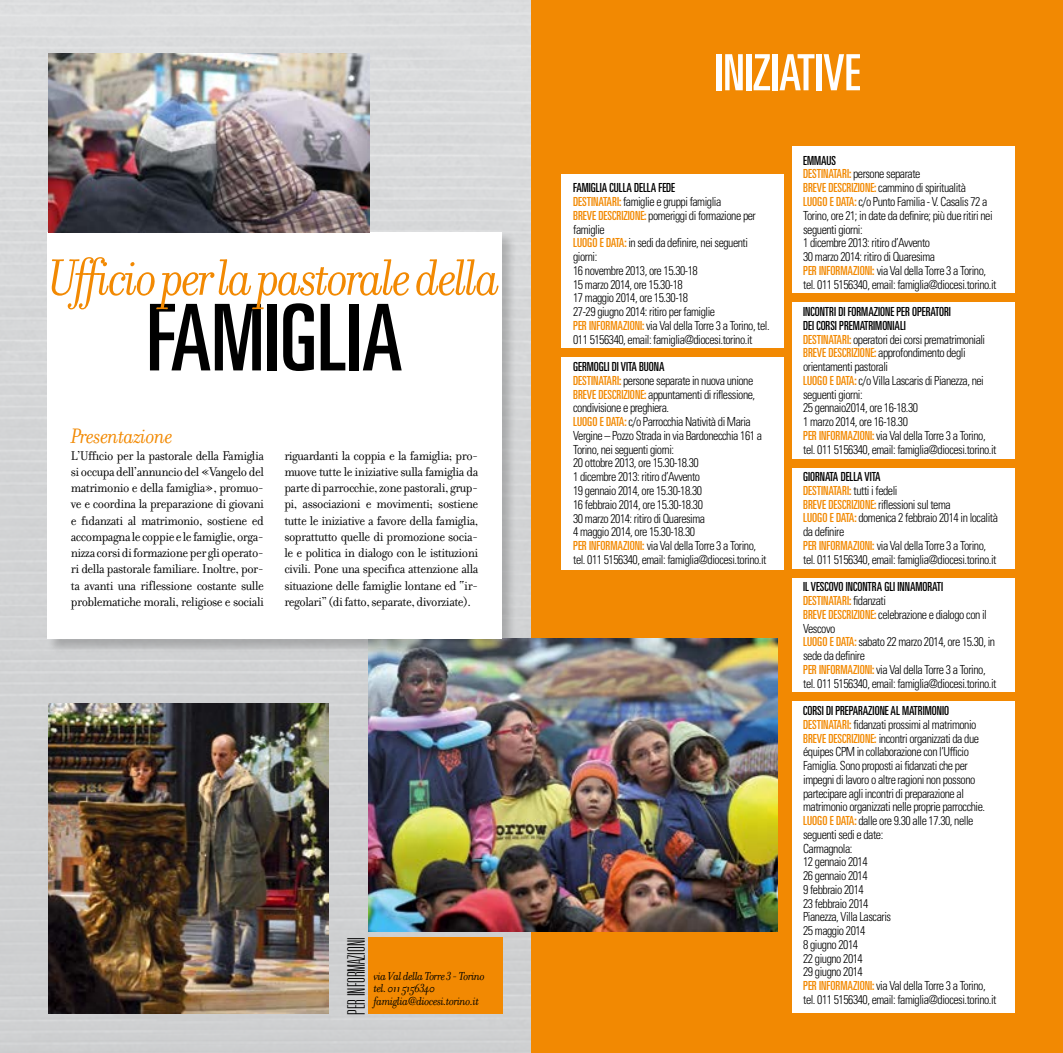
<style>
.page{position:relative;width:1063px;height:1053px;background:#fff}
.page>*{position:absolute;margin:0;border:0;box-sizing:border-box;transform-origin:0 0}
.t1{font:ultra-condensed 92.12px "Univers LT Std";color:#000}
.t2{font:italic 55px "Filosofia";letter-spacing:-.05em;color:#f28902;scale:.95 1}
.t3{font:ultra-condensed 50px "Univers LT Std";color:#fff}
.t4{font:100 ultra-condensed 24.12px "Univers LT Std";color:#000}
.t5{font:italic 22.5px "Filosofia";letter-spacing:-.03em;color:#f28902}
.t6{font:13.75px/16.2px "Filosofia";letter-spacing:-.035em;color:#000;text-align:justify}
.t7{font:300 condensed 12.5px/13.8px "Univers LT Std";letter-spacing:-.04em;color:#000;scale:.95 1}
.t8{font:ultra-condensed 12.5px/13.8px "Univers LT Std";color:#000}
.t9{font:ultra-condensed 12.5px/13.8px "Univers LT Std";color:#f28902}
.t10{font:italic 12.5px/12.6px "Filosofia";letter-spacing:-.04em;color:#000}
.s1{font-weight:400;font-stretch:ultra-condensed}
.s2{font-weight:400;font-stretch:ultra-condensed;color:#f28902}
.s3{color:#000}
.s4{font-weight:300;font-stretch:condensed;color:#000}
.s5{color:#f28902}
.s6{font-weight:300;font-stretch:condensed}
</style>
<div class="page">
<img style="left:0;top:0;width:532px;height:1052px">
<div style="left:532px;top:0;width:531px;height:1052px;background:#f28902"></div>
<img style="left:369px;top:638px;width:409px;height:293px">
<div style="left:47px;top:232px;width:470px;height:421px;background:#000;opacity:.2"></div>
<div style="left:47px;top:232px;width:455px;height:406px;background:#fff"></div>
<div style="left:561px;top:174px;width:223px;height:395px;background:#fff"></div>
<div style="left:792px;top:146px;width:223px;height:866px;background:#fff"></div>
<div style="left:789px;top:293px;width:229px;height:8px;background:#f28902"></div>
<div style="left:789px;top:460px;width:229px;height:8px;background:#f28902"></div>
<div style="left:789px;top:569px;width:229px;height:8px;background:#f28902"></div>
<div style="left:789px;top:692px;width:229px;height:8px;background:#f28902"></div>
<div style="left:558px;top:348px;width:229px;height:8px;background:#f28902"></div>
<div style="left:369px;top:937px;width:134px;height:76px;background:#f28902"></div>
<img style="left:48px;top:53px;width:321px;height:179px">
<img style="left:48px;top:703px;width:280px;height:310px">
<h2 class="t2" style="left:48px;top:248px;width:478px">Ufficio per la pastorale della</h2>
<h1 class="t1" style="left:147px;top:285px;width:199px">FAMIGLIA</h1>
<h3 class="t5" style="left:71px;top:424px;width:104px">Presentazione</h3>
<p class="t6" style="left:71px;top:447px;width:195px">L’Ufficio per la pastorale della Famiglia si occupa dell’annuncio del «Vangelo del matrimonio e della famiglia», promuo&shy;ve e coordina la preparazione di giovani e fidanzati al matrimonio, sostiene ed accompagna le coppie e le famiglie, orga&shy;nizza corsi di formazione per gli operato&shy;ri della pastorale familiare. Inoltre, por&shy;ta avanti una riflessione costante sulle problematiche morali, religiose e sociali</p>
<p class="t6" style="left:284px;top:447px;width:196px">riguardanti la coppia e la famiglia; pro&shy;muove tutte le iniziative sulla famiglia da parte di parrocchie, zone pastorali, grup&shy;pi, associazioni e movimenti; sostiene tutte le iniziative a favore della famiglia, soprattutto quelle di promozione socia&shy;le e politica in dialogo con le istituzioni civili. Pone una specifica attenzione alla situazione delle famiglie lontane ed “ir&shy;regolari” (di fatto, separate, divorziate).</p>
<h3 class="t4" style="left:344px;top:1014px;width:77px;rotate:-90deg">Per informazioni</h3>
<p class="t10" style="left:374px;top:969px;width:113px">via Val della Torre 3 - Torino tel. 011 5156340 famiglia@diocesi.torino.it</p>
<h3 class="t3" style="left:715px;top:44px;width:116px">INIZIATIVE</h3>
<p class="t7" style="left:573px;top:181px;width:157px"><span class="s1">FAMIGLIA CULLA DELLA FEDE<br></span><span class="s2">DESTINATARI:</span> famiglie e gruppi famiglia<br><span class="s2">BREVE</span></p>
<p class="t9" style="left:598px;top:208px;width:6px">DESCRI</p>
<p class="t7" style="left:623px;top:208px;width:141px"><span class="s2">ZIONE:</span> pomeriggi di formazione per</p>
<p class="t7" style="left:573px;top:222px;width:208px">famiglie<br><span class="s2">LUOGO E DATA:</span> in sedi da definire, nei seguenti giorni:<br>16 novembre 2013, ore 15.30-18<br>15 marzo 2014, ore 15.30-18<br>17 maggio 2014, ore 15.30-18<br>27-29 giugno 2014: ritiro per famiglie<br><span class="s2">PER INFORMAZIONI:</span> via Val della Torre 3 a Torino, tel.<br>011 5156340, email: famiglia@diocesi.torino.it</p>
<p class="t7" style="left:573px;top:360px;width:191px"><span class="s1">GERMOGLI DI VITA BUONA<br></span><span class="s2">DESTINATARI:</span> persone separate in nuova unione<br><span class="s2">BREVE</span></p>
<p class="t7" style="left:573px;top:387px;width:205px;text-indent:50px"><span class="s2">ZIONE:</span> appuntamenti di riflessione, condivisione e preghiera.<br><span class="s2">LUOGO E DATA:</span> c/o Parrocchia Natività di Maria Vergine – Pozzo Strada in via Bardonecchia 161 a Torino, nei seguenti giorni:<br>20 ottobre 2013, ore 15.30-18.30<br>1 dicembre 2013: ritiro d’Avvento<br>19 gennaio 2014, ore 15.30-18.30<br>16 febbraio 2014, ore 15.30-18.30<br>30 marzo 2014: ritiro di Quaresima<br>4 maggio 2014, ore 15.30-18.30<br><span class="s2">PER INFORMAZIONI:</span> via Val della Torre 3 a Torino, tel. 011 5156340, email: famiglia@diocesi.torino.it</p>
<p class="t9" style="left:598px;top:387px;width:6px">DESCRI</p>
<p class="t9" style="left:803px;top:153px;width:119px"><span class="s3">EMMAUS<br></span>DESTINATARI: <span class="s4">persone separate<br></span>BREVE</p>
<p class="t7" style="left:803px;top:181px;width:205px;text-indent:50px"><span class="s2">ZIONE:</span> cammino di spiritualità<br><span class="s2">LUOGO E DATA:</span> c/o Punto Familia - V. Casalis 72 a Torino, ore 21; in date da definire; più due ritiri nei seguenti giorni:<br>1 dicembre 2013: ritiro d’Avvento<br>30 marzo 2014: ritiro di Quaresima<br><span class="s2">PER INFORMAZIONI:</span> via Val della Torre 3 a Torino, tel. 011 5156340, email: famiglia@diocesi.torino.it</p>
<p class="t8" style="left:803px;top:305px;width:184px">INCONTRI DI FORMAZIONE PER OPERATORI<br>DEI CORSI PREMATRIMONIALI<br><span class="s5">DESTINATARI:</span> <span class="s6">operatori dei corsi prematrimoniali<br></span><span class="s5">BREVE</span></p>
<p class="t9" style="left:828px;top:181px;width:6px">DESCRI</p>
<p class="t7" style="left:803px;top:346px;width:205px;text-indent:50px"><span class="s2">ZIONE:</span> approfondimento degli orientamenti pastorali<br><span class="s2">LUOGO E DATA:</span> c/o Villa Lascaris di Pianezza, nei seguenti giorni:<br>25 gennaio2014, ore 16-18.30<br>1 marzo 2014, ore 16-18.30<br><span class="s2">PER INFORMAZIONI:</span> via Val della Torre 3 a Torino, tel. 011 5156340, email: famiglia@diocesi.torino.it</p>
<p class="t8" style="left:803px;top:470px;width:96px">GIORNATA DELLA VITA<br><span class="s5">DESTINATARI:</span> <span class="s6">tutti i fedeli<br></span><span class="s5">BREVE</span></p>
<p class="t9" style="left:828px;top:346px;width:6px">DESCRI</p>
<p class="t7" style="left:803px;top:497px;width:207px;text-indent:50px"><span class="s2">ZIONE:</span> riflessioni sul tema<br><span class="s2">LUOGO E DATA:</span> domenica 2 febbraio 2014 in località da definire<br><span class="s2">PER INFORMAZIONI:</span> via Val della Torre 3 a Torino, tel. 011 5156340, email: famiglia@diocesi.torino.it</p>
<p class="t8" style="left:803px;top:580px;width:141px">IL VESCOVO INCONTRA GLI INNAMORATI<br><span class="s5">DESTINATARI:</span> <span class="s6">fidanzati<br></span><span class="s5">BREVE</span></p>
<p class="t9" style="left:828px;top:497px;width:6px">DESCRI</p>
<p class="t9" style="left:828px;top:607px;width:6px">DESCRI</p>
<p class="t7" style="left:853px;top:607px;width:142px"><span class="s2">ZIONE:</span> celebrazione e dialogo con il</p>
<p class="t7" style="left:803px;top:621px;width:205px">Vescovo<br><span class="s2">LUOGO E DATA:</span> sabato 22 marzo 2014, ore 15.30, in sede da definire<br><span class="s2">PER INFORMAZIONI:</span> via Val della Torre 3 a Torino, tel. 011 5156340, email: famiglia@diocesi.torino.it</p>
<p class="t8" style="left:803px;top:703px;width:175px">CORSI DI PREPARAZIONE AL MATRIMONIO<br><span class="s5">DESTINATARI:</span> <span class="s6">fidanzati prossimi al matrimonio<br></span><span class="s5">BREVE</span></p>
<p class="t7" style="left:803px;top:731px;width:205px;text-indent:50px"><span class="s2">ZIONE:</span> incontri organizzati da due équipes CPM in collaborazione con l’Ufficio<br>Famiglia. Sono proposti ai fidanzati che per impegni di lavoro o altre ragioni non possono partecipare agli incontri di preparazione al matrimonio organizzati nelle proprie parrocchie.<br><span class="s2">LUOGO E DATA:</span> dalle ore 9.30 alle 17.30, nelle seguenti sedi e date:<br>Carmagnola:<br>12 gennaio 2014<br>26 gennaio 2014<br>9 febbraio 2014<br>23 febbraio 2014<br>Pianezza, Villa Lascaris<br>25 maggio 2014<br>8 giugno 2014<br>22 giugno 2014<br>29 giugno 2014<br><span class="s2">PER INFORMAZIONI:</span> via Val della Torre 3 a Torino, tel. 011 5156340, email: famiglia@diocesi.torino.it</p>
<p class="t9" style="left:828px;top:731px;width:6px">DESCRI</p>
</div>
